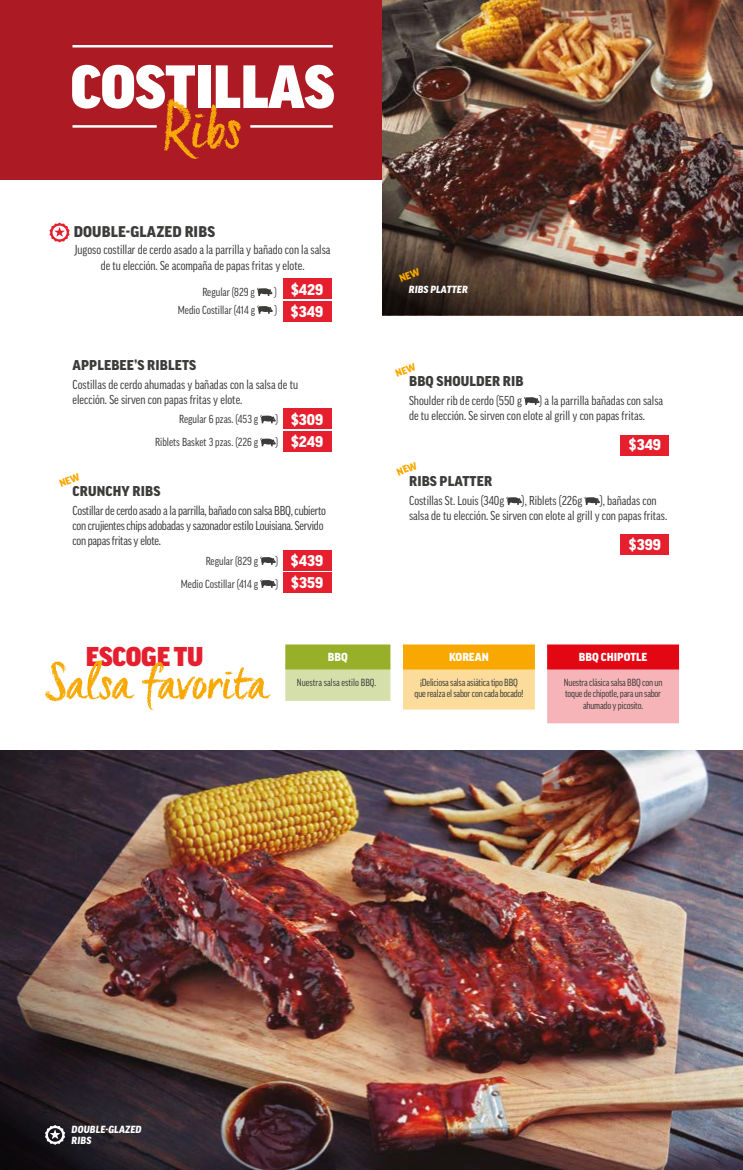
<style>
.page{position:relative;width:743px;height:1170px;background:#fff}
.page>*{position:absolute;margin:0;border:0;box-sizing:border-box;transform-origin:0 0}
.t1{font:900 58.75px "Good Pro";letter-spacing:-.01em;color:#fff}
.t2{font:900 26.25px "Good Pro";letter-spacing:-.01em;color:#e51f2e}
.t3{font:900 15px/21.8px "Good Pro";color:#fff}
.t4{font:900 15px "Good Pro";letter-spacing:.01em;color:#3c3c3b}
.t5{font:900 13.75px "Good Pro";letter-spacing:.01em;color:#3c3c3b}
.t6{font:12.5px/15px "Good Pro Cond News";color:#3c3c3b}
.t7{font:12.5px/15px "Good Pro Cond News";letter-spacing:-.02em;color:#3c3c3b}
.t8{font:11.25px "Good Pro Cond News";color:#3c3c3b}
.t9{font:900 11.25px "Good Pro";color:#fff}
.t10{font:10px/11.2px "Good Pro Cond News";letter-spacing:-.02em;color:#3c3c3b;text-align:center}
.t11{font:italic 900 10px/11.2px "Good Pro";letter-spacing:.01em;color:#fff}
.t12{font:10px "Good Pro Cond News";color:#3c3c3b}
</style>
<div class="page">
<div style="left:0;top:0;width:382px;height:180px;background:#ac1a24"></div>
<hr style="left:72px;top:45px;width:261px;height:3px;background:#fff">
<hr style="left:72px;top:125px;width:85px;height:3px;background:#fff">
<hr style="left:250px;top:125px;width:83px;height:3px;background:#fff">
<div style="left:620px;top:435px;width:49px;height:20px;background:#e51f2e"></div>
<div style="left:283px;top:409px;width:48px;height:20px;background:#e51f2e"></div>
<div style="left:283px;top:279px;width:48px;height:20px;background:#e51f2e"></div>
<div style="left:283px;top:431px;width:48px;height:20px;background:#e51f2e"></div>
<div style="left:283px;top:301px;width:48px;height:20px;background:#e51f2e"></div>
<svg style="left:524px;top:397px;width:15px;height:8px"></svg>
<img style="left:0;top:750px;width:742px;height:210px">
<img style="left:382px;top:0;width:360px;height:191px">
<svg style="left:164px;top:98px;width:77px;height:61px"></svg>
<svg style="left:257px;top:288px;width:15px;height:8px"></svg>
<svg style="left:260px;top:415px;width:16px;height:8px"></svg>
<svg style="left:257px;top:306px;width:16px;height:8px"></svg>
<svg style="left:260px;top:438px;width:16px;height:8px"></svg>
<div style="left:285px;top:644px;width:105px;height:25px;background:#97af29"></div>
<svg style="left:285px;top:663px;width:105px;height:38px;fill:#d5dfaa"></svg>
<div style="left:403px;top:660px;width:132px;height:50px;background:#fcdc9a"></div>
<div style="left:403px;top:644px;width:132px;height:25px;background:#f8a800"></div>
<div style="left:547px;top:661px;width:132px;height:62px;background:#f6b4b8"></div>
<div style="left:547px;top:644px;width:132px;height:25px;background:#e30613"></div>
<svg style="left:49px;top:223px;width:21px;height:19px"></svg>
<svg style="left:45px;top:660px;width:90px;height:42px"></svg>
<svg style="left:142px;top:662px;width:129px;height:48px"></svg>
<img style="left:0;top:960px;width:742px;height:210px">
<img style="left:382px;top:191px;width:360px;height:124px">
<svg style="left:45px;top:1125px;width:20px;height:20px"></svg>
<div style="left:620px;top:535px;width:49px;height:20px;background:#e51f2e"></div>
<svg style="left:506px;top:497px;width:16px;height:8px"></svg>
<svg style="left:584px;top:497px;width:16px;height:8px"></svg>
<div style="left:283px;top:550px;width:48px;height:20px;background:#e51f2e"></div>
<div style="left:283px;top:573px;width:48px;height:20px;background:#e51f2e"></div>
<svg style="left:260px;top:557px;width:16px;height:8px"></svg>
<svg style="left:260px;top:580px;width:16px;height:8px"></svg>
<svg style="left:399px;top:268px;width:21px;height:14px"></svg>
<h1 class="t1" style="left:70px;top:54px;width:266px">COSTILLAS</h1>
<p class="t4" style="left:74px;top:224px;width:143px">DOUBLE-GLAZED RIBS</p>
<p class="t6" style="left:75px;top:242px;width:257px;line-height:15.9px;text-align:center">Jugoso costillar de cerdo asado a la parrilla y bañado con la salsa de tu elección. Se acompaña de papas fritas y elote.</p>
<p class="t8" style="left:202px;top:286px;width:54px">Regular (829 g</p>
<p class="t8" style="left:274px;top:286px;width:4px">)</p>
<p class="t3" style="left:291px;top:279px;width:34px">$429</p>
<p class="t8" style="left:178px;top:304px;width:79px">Medio Costillar (414 g</p>
<p class="t8" style="left:275px;top:304px;width:4px">)</p>
<p class="t3" style="left:291px;top:300px;width:34px">$349</p>
<p class="t5" style="left:73px;top:357px;width:125px">APPLEBEE’S RIBLETS</p>
<p class="t6" style="left:72px;top:377px;width:227px">Costillas de cerdo ahumadas y bañadas con la salsa de tu elección. Se sirven con papas fritas y elote.</p>
<p class="t8" style="left:179px;top:413px;width:81px">Regular 6 pzas. (453 g</p>
<p class="t8" style="left:276px;top:413px;width:4px">)</p>
<p class="t8" style="left:155px;top:436px;width:105px">Riblets Basket 3 pzas. (226 g</p>
<p class="t8" style="left:276px;top:436px;width:4px">)</p>
<p class="t3" style="left:291px;top:409px;width:34px">$309</p>
<p class="t3" style="left:291px;top:430px;width:34px">$249</p>
<p class="t5" style="left:73px;top:484px;width:89px">CRUNCHY RIBS</p>
<p class="t7" style="left:72px;top:503px;width:255px">Costillar de cerdo asado a la parrilla, bañado con salsa BBQ, cubierto con crujientes chips adobadas y sazonador estilo Louisiana. Servido con papas fritas y elote.</p>
<p class="t3" style="left:291px;top:550px;width:34px">$439 $359</p>
<p class="t8" style="left:206px;top:555px;width:54px">Regular (829 g</p>
<p class="t8" style="left:276px;top:555px;width:4px">)</p>
<p class="t8" style="left:181px;top:578px;width:79px">Medio Costillar (414 g</p>
<p class="t8" style="left:276px;top:578px;width:4px">)</p>
<h2 class="t2" style="left:86px;top:642px;width:119px">ESCOGE TU</h2>
<p class="t9" style="left:328px;top:651px;width:21px">BBQ</p>
<p class="t12" style="left:297px;top:677px;width:81px">Nuestra salsa estilo BBQ.</p>
<p class="t11" style="left:409px;top:284px;width:60px">RIBS PLATTER</p>
<p class="t5" style="left:409px;top:374px;width:116px">BBQ SHOULDER RIB</p>
<p class="t6" style="left:409px;top:393px;width:114px">Shoulder rib de cerdo (550 g</p>
<p class="t6" style="left:409px;top:393px;width:255px;text-indent:130px">) a la parrilla bañadas con salsa de tu elección. Se sirven con elote al grill y con papas fritas.</p>
<p class="t5" style="left:409px;top:474px;width:84px">RIBS PLATTER</p>
<p class="t3" style="left:628px;top:434px;width:34px">$349</p>
<p class="t6" style="left:409px;top:493px;width:260px;text-indent:191px">), bañadas con salsa de tu elección. Se sirven con elote al grill y con papas fritas.</p>
<p class="t3" style="left:628px;top:534px;width:34px">$399</p>
<p class="t6" style="left:409px;top:493px;width:97px">Costillas St. Louis (340g</p>
<p class="t6" style="left:522px;top:493px;width:62px">), Riblets (226g</p>
<p class="t9" style="left:449px;top:651px;width:41px">KOREAN</p>
<p class="t10" style="left:414px;top:677px;width:110px">¡Deliciosa salsa asiática tipo BBQ que realza el sabor con cada bocado!</p>
<p class="t9" style="left:578px;top:651px;width:70px">BBQ CHIPOTLE</p>
<p class="t10" style="left:563px;top:677px;width:100px">Nuestra clásica salsa BBQ con un toque de chipotle, para un sabor ahumado y picosito.</p>
<p class="t11" style="left:72px;top:1124px;width:71px">DOUBLE-GLAZED<br>RIBS</p>
</div>
